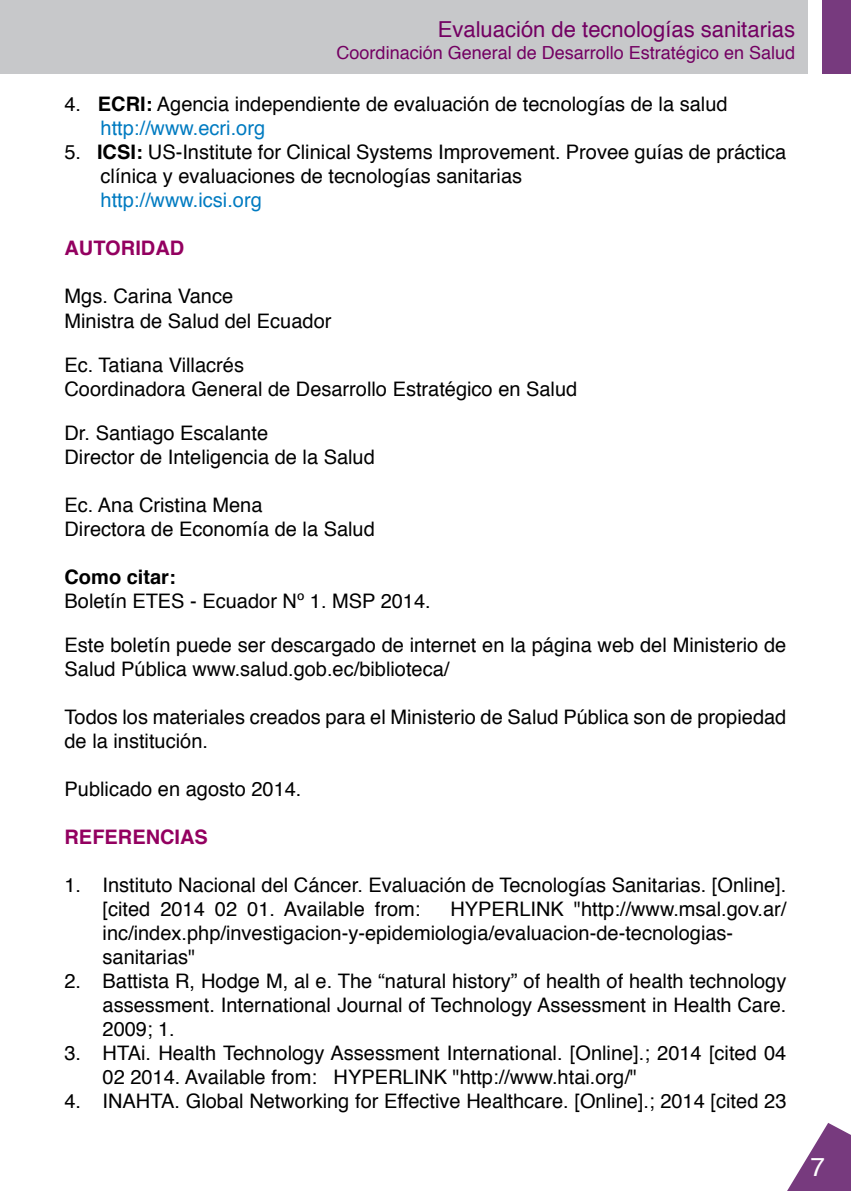
<style>
.page{position:relative;width:851px;height:1191px;background:#fff}
.page>*{position:absolute;margin:0;border:0;box-sizing:border-box;transform-origin:0 0}
.t1{font:26px "Helvetica";color:#fff}
.t2{font:22px "Helvetica";color:#730062}
.t3{font:20px/24px "Helvetica";color:#000}
.t4{font:20px "Helvetica";color:#007bc1}
.t5{font:700 20px "Helvetica";color:#930060}
.t6{font:700 20px "Helvetica";color:#000}
.t7{font:18px "Helvetica";color:#730062}
.s1{font-weight:700}
</style>
<div class="page">
<div style="left:821px;top:0;width:29px;height:74px;background:#773a7e"></div>
<div style="left:0;top:0;width:807px;height:74px;background:#c7c8ca"></div>
<svg style="left:787px;top:1123px;width:63px;height:68px"></svg>
<p class="t3" style="left:64px;top:93px;width:18px">4.</p>
<p class="t3" style="left:64px;top:141px;width:18px">5.</p>
<p class="t2" style="left:438px;top:13px;width:359px">Evaluación de tecnologías sanitarias</p>
<p class="t7" style="left:676px;top:39px;width:121px">́gico en Salud</p>
<p class="t7" style="left:336px;top:39px;width:92px">Coordinacio</p>
<p class="t7" style="left:422px;top:39px;width:265px">ń General de Desarrollo Estrate</p>
<p class="t3" style="left:98px;top:93px;width:375px"><span class="s1">ECRI:</span> Agencia independiente de evaluacio</p>
<p class="t3" style="left:467px;top:93px;width:262px">ń de tecnologías de la salud</p>
<p class="t4" style="left:100px;top:113px;width:166px">http://www.ecri.org</p>
<p class="t3" style="left:97px;top:141px;width:643px"><span class="s1">ICSI:</span> US-Institute for Clinical Systems Improvement. Provee guías de pra</p>
<p class="t3" style="left:734px;top:141px;width:54px">́ctica</p>
<p class="t3" style="left:100px;top:165px;width:423px">clínica y evaluaciones de tecnologías sanitarias</p>
<p class="t4" style="left:100px;top:185px;width:163px">http://www.icsi.org</p>
<p class="t5" style="left:64px;top:232px;width:121px">AUTORIDAD</p>
<p class="t3" style="left:64px;top:285px;width:268px">Mgs. Carina Vance<br>Ministra de Salud del Ecuador</p>
<p class="t3" style="left:223px;top:353px;width:23px">ś</p>
<p class="t3" style="left:64px;top:353px;width:165px">Ec. Tatiana Villacre</p>
<p class="t3" style="left:64px;top:377px;width:386px">Coordinadora General de Desarrollo Estrate</p>
<p class="t3" style="left:64px;top:421px;width:312px">Dr. Santiago Escalante<br>Director de Inteligencia de la Salud</p>
<p class="t3" style="left:64px;top:493px;width:312px">Ec. Ana Cristina Mena<br>Directora de Economía de la Salud</p>
<p class="t6" style="left:64px;top:560px;width:113px">Como citar:</p>
<p class="t3" style="left:64px;top:589px;width:368px">Boleti ń ETES - Ecuador Nº 1. MSP 2014.</p>
<p class="t3" style="left:135px;top:633px;width:653px;text-indent:-70px">Este boleti ń puede ser descargado de internet en la ́p a gina web del Ministerio de ́ blica www.salud.gob.ec/biblioteca/</p>
<p class="t3" style="left:445px;top:377px;width:134px">́gico en Salud</p>
<p class="t3" style="left:64px;top:657px;width:76px">Salud Pu</p>
<p class="t3" style="left:180px;top:705px;width:402px;text-indent:-116px">Todos los materiales creados para el Ministerio de Salud Pu<br>.ń</p>
<p class="t3" style="left:576px;top:705px;width:211px">́blica son de propiedad</p>
<p class="t3" style="left:64px;top:729px;width:122px">de la institucio</p>
<p class="t3" style="left:64px;top:777px;width:238px">Publicado en agosto 2014.</p>
<p class="t5" style="left:64px;top:820px;width:145px">REFERENCIAS</p>
<p class="t3" style="left:102px;top:873px;width:685px">Instituto Nacional del Cáncer. Evaluación de Tecnologías Sanitarias [. Online .[</p>
<p class="t3" style="left:64px;top:873px;width:18px">1.</p>
<p class="t3" style="left:64px;top:969px;width:18px">2.</p>
<p class="t3" style="left:64px;top:1041px;width:18px">3.</p>
<p class="t3" style="left:64px;top:1089px;width:18px">4.</p>
<p class="t3" style="left:375px;top:897px;width:47px">from:</p>
<p class="t3" style="left:102px;top:897px;width:49px">[cited</p>
<p class="t3" style="left:102px;top:945px;width:94px">sanitarias"</p>
<p class="t3" style="left:247px;top:897px;width:119px">01. Available</p>
<p class="t3" style="left:574px;top:897px;width:214px">"http://www.msal.gov.ar/</p>
<p class="t3" style="left:450px;top:897px;width:115px">HYPERLINK</p>
<p class="t3" style="left:160px;top:897px;width:46px">2014</p>
<p class="t3" style="left:215px;top:897px;width:24px">02</p>
<p class="t3" style="left:102px;top:921px;width:632px">inc/index.php/investigacion -y- epidemiologia/evaluacion-de-tecnologias-</p>
<p class="t3" style="left:102px;top:969px;width:685px">Battista R, Hodge M, al .e The “natural history” of health of health technology</p>
<p class="t3" style="left:102px;top:993px;width:685px">assessment. International Journal of Technology Assessment in Health Care.<br>2009; 1.<br>HTAi. Health Technology Assessment International. [Online ; .] 2014 [cited 04</p>
<p class="t3" style="left:102px;top:1065px;width:685px">02 2014. Available from:<br>INAHTA. Global Networking for Effective Healthcare [. Online ; .] 2014 [cited 23</p>
<p class="t3" style="left:333px;top:1065px;width:305px">HYPERLINK "http://www.htai.org "/</p>
<h1 class="t1" style="left:810px;top:1147px;width:16px">7</h1>
</div>
